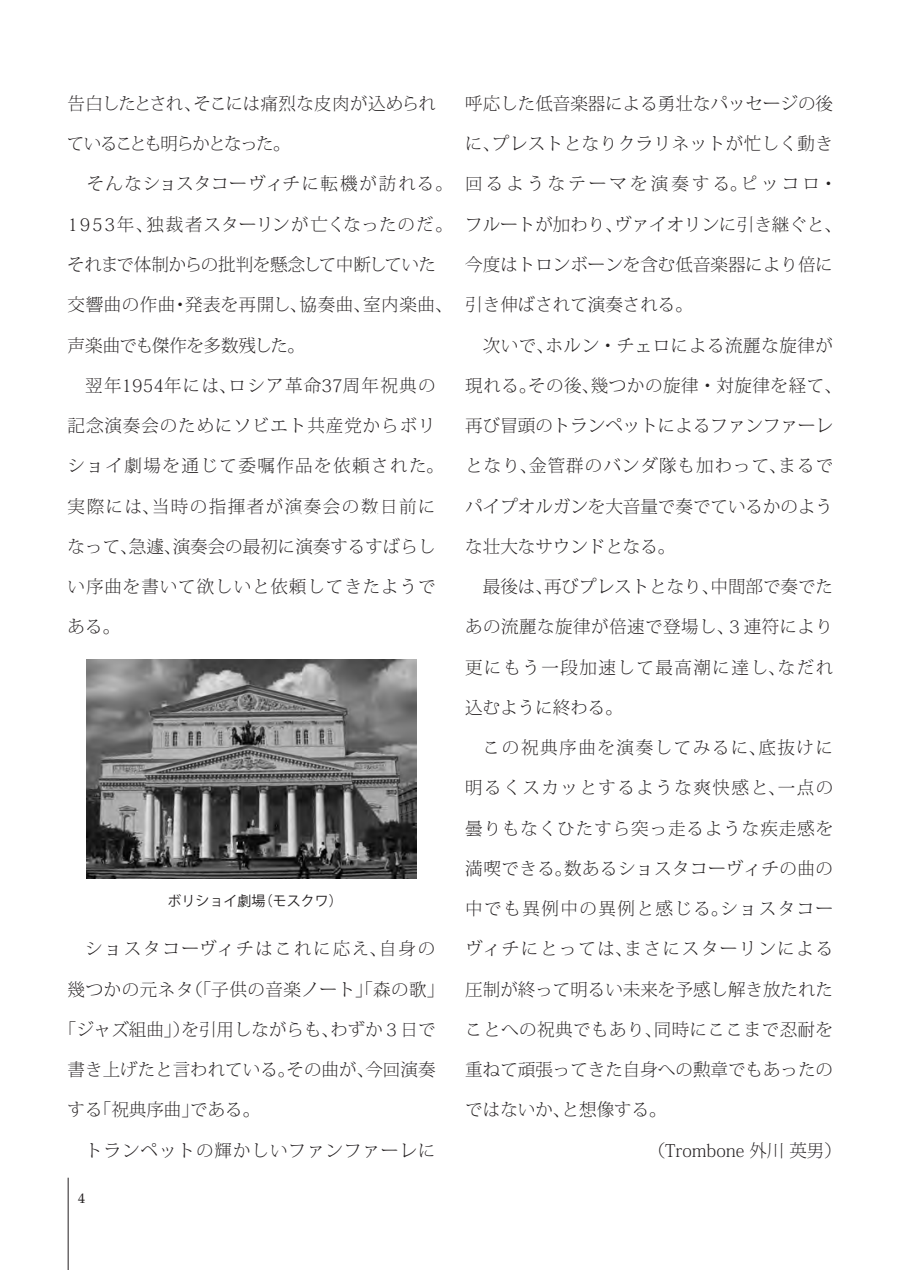
<style>
.page{position:relative;width:905px;height:1270px;background:#fff}
.page>*{position:absolute;margin:0;border:0;box-sizing:border-box;transform-origin:0 0}
.t1{font:200 17.5px "Koz Min Pro";color:#231f20}
.t2{font:200 17.5px "Koz Min Pro";letter-spacing:.025em;color:#231f20}
.t3{font:200 17.5px "Koz Min Pro";letter-spacing:.055em;color:#231f20}
.t4{font:200 17.5px "Koz Min Pro";letter-spacing:.085em;color:#231f20}
.t5{font:200 17.5px "Koz Min Pro";letter-spacing:.09em;color:#231f20}
.t6{font:200 17.5px "Koz Min Pro";letter-spacing:-.025em;color:#231f20}
.t7{font:200 17.5px "Koz Min Pro";letter-spacing:.075em;color:#231f20}
.t8{font:200 17.5px "Koz Min Pro";letter-spacing:-.03em;color:#231f20}
.t9{font:200 17.5px "Koz Min Pro";letter-spacing:.06em;color:#231f20}
.t10{font:200 17.5px "Koz Min Pro";letter-spacing:.105em;color:#231f20}
.t11{font:200 17.5px "Koz Min Pro";letter-spacing:.175em;color:#231f20}
.t12{font:200 17.5px "Koz Min Pro";letter-spacing:-.09em;color:#231f20}
.t13{font:14px "Koz Go Pr 6 N";color:#231f20}
.t14{font:14px "Book Antiqua";color:#231f20}
</style>
<div class="page">
<hr style="left:68px;top:1177px;width:1px;height:93px;background:#231f20">
<img style="left:87px;top:659px;width:329px;height:219px">
<p class="t6" style="left:68px;top:91px;width:369px">告白したとされ、そこには痛烈な皮肉が込められ</p>
<p class="t12" style="left:67px;top:132px;width:225px">ていることも明らかとなった。</p>
<p class="t3" style="left:68px;top:172px;width:386px">　そんなショスタコーヴィチに転機が訪れる。</p>
<p class="t3" style="left:68px;top:212px;width:386px">1953年、独裁者スターリンが亡くなったのだ。</p>
<p class="t8" style="left:67px;top:252px;width:370px">それまで体制からの批判を懸念して中断していた</p>
<p class="t2" style="left:68px;top:293px;width:386px">交響曲の作曲・発表を再開し、協奏曲、室内楽曲、</p>
<p class="t6" style="left:68px;top:333px;width:239px">声楽曲でも傑作を多数残した。</p>
<p class="t7" style="left:68px;top:373px;width:369px">　翌年1954年には、ロシア革命37周年祝典の</p>
<p class="t3" style="left:68px;top:413px;width:369px">記念演奏会のためにソビエト共産党からボリ</p>
<p class="t4" style="left:68px;top:454px;width:378px">ショイ劇場を通じて委嘱作品を依頼された。</p>
<p class="t4" style="left:68px;top:494px;width:369px">実際には、当時の指揮者が演奏会の数日前に</p>
<p class="t1" style="left:68px;top:534px;width:369px">なって、急遽、演奏会の最初に演奏するすばらし</p>
<p class="t3" style="left:68px;top:574px;width:369px">い序曲を書いて欲しいと依頼してきたようで</p>
<p class="t2" style="left:68px;top:615px;width:54px">ある。</p>
<p class="t13" style="left:167px;top:893px;width:176px">ボリショイ劇場（モスクワ）</p>
<p class="t10" style="left:68px;top:937px;width:369px">　ショスタコーヴィチはこれに応え、自身の</p>
<p class="t2" style="left:68px;top:977px;width:378px">幾つかの元ネタ（「子供の音楽ノート」「森の歌」</p>
<p class="t1" style="left:59px;top:1017px;width:378px">「ジャズ組曲」）を引用しながらも、わずか３日で</p>
<p class="t1" style="left:68px;top:1057px;width:369px">書き上げたと言われている。その曲が、今回演奏</p>
<p class="t1" style="left:68px;top:1098px;width:194px">する「祝典序曲」である。</p>
<p class="t3" style="left:68px;top:1138px;width:369px">　トランペットの輝かしいファンファーレに</p>
<p class="t14" style="left:78px;top:1188px;width:8px">4</p>
<p class="t1" style="left:465px;top:91px;width:369px">呼応した低音楽器による勇壮なパッセージの後</p>
<p class="t2" style="left:465px;top:132px;width:369px">に、プレストとなりクラリネットが忙しく動き</p>
<p class="t11" style="left:465px;top:172px;width:373px">回るようなテーマを演奏する。ピッコロ・</p>
<p class="t1" style="left:465px;top:212px;width:378px">フルートが加わり、ヴァイオリンに引き継ぐと、</p>
<p class="t1" style="left:465px;top:252px;width:369px">今度はトロンボーンを含む低音楽器により倍に</p>
<p class="t1" style="left:465px;top:293px;width:229px">引き伸ばされて演奏される。</p>
<p class="t2" style="left:465px;top:333px;width:369px">　次いで、ホルン・チェロによる流麗な旋律が</p>
<p class="t2" style="left:465px;top:373px;width:378px">現れる。その後、幾つかの旋律・対旋律を経て、</p>
<p class="t1" style="left:465px;top:413px;width:369px">再び冒頭のトランペットによるファンファーレ</p>
<p class="t9" style="left:465px;top:454px;width:369px">となり、金管群のバンダ隊も加わって、まるで</p>
<p class="t1" style="left:465px;top:494px;width:369px">パイプオルガンを大音量で奏でているかのよう</p>
<p class="t1" style="left:465px;top:534px;width:211px">な壮大なサウンドとなる。</p>
<p class="t1" style="left:465px;top:574px;width:369px">　最後は、再びプレストとなり、中間部で奏でた</p>
<p class="t2" style="left:465px;top:615px;width:369px">あの流麗な旋律が倍速で登場し、３連符により</p>
<p class="t4" style="left:465px;top:655px;width:369px">更にもう一段加速して最高潮に達し、なだれ</p>
<p class="t1" style="left:465px;top:695px;width:159px">込むように終わる。</p>
<p class="t5" style="left:465px;top:735px;width:369px">　この祝典序曲を演奏してみるに、底抜けに</p>
<p class="t4" style="left:465px;top:776px;width:369px">明るくスカッとするような爽快感と、一点の</p>
<p class="t3" style="left:465px;top:816px;width:369px">曇りもなくひたすら突っ走るような疾走感を</p>
<p class="t2" style="left:465px;top:856px;width:369px">満喫できる。数あるショスタコーヴィチの曲の</p>
<p class="t4" style="left:465px;top:896px;width:369px">中でも異例中の異例と感じる。ショスタコー</p>
<p class="t5" style="left:465px;top:937px;width:369px">ヴィチにとっては、まさにスターリンによる</p>
<p class="t1" style="left:465px;top:977px;width:369px">圧制が終って明るい未来を予感し解き放たれた</p>
<p class="t2" style="left:465px;top:1017px;width:369px">ことへの祝典でもあり、同時にここまで忍耐を</p>
<p class="t1" style="left:465px;top:1057px;width:369px">重ねて頑張ってきた自身への勲章でもあったの</p>
<p class="t1" style="left:465px;top:1098px;width:203px">ではないか、と想像する。</p>
<p class="t1" style="left:647px;top:1138px;width:196px">（Trombone 外川 英男）</p>
</div>
